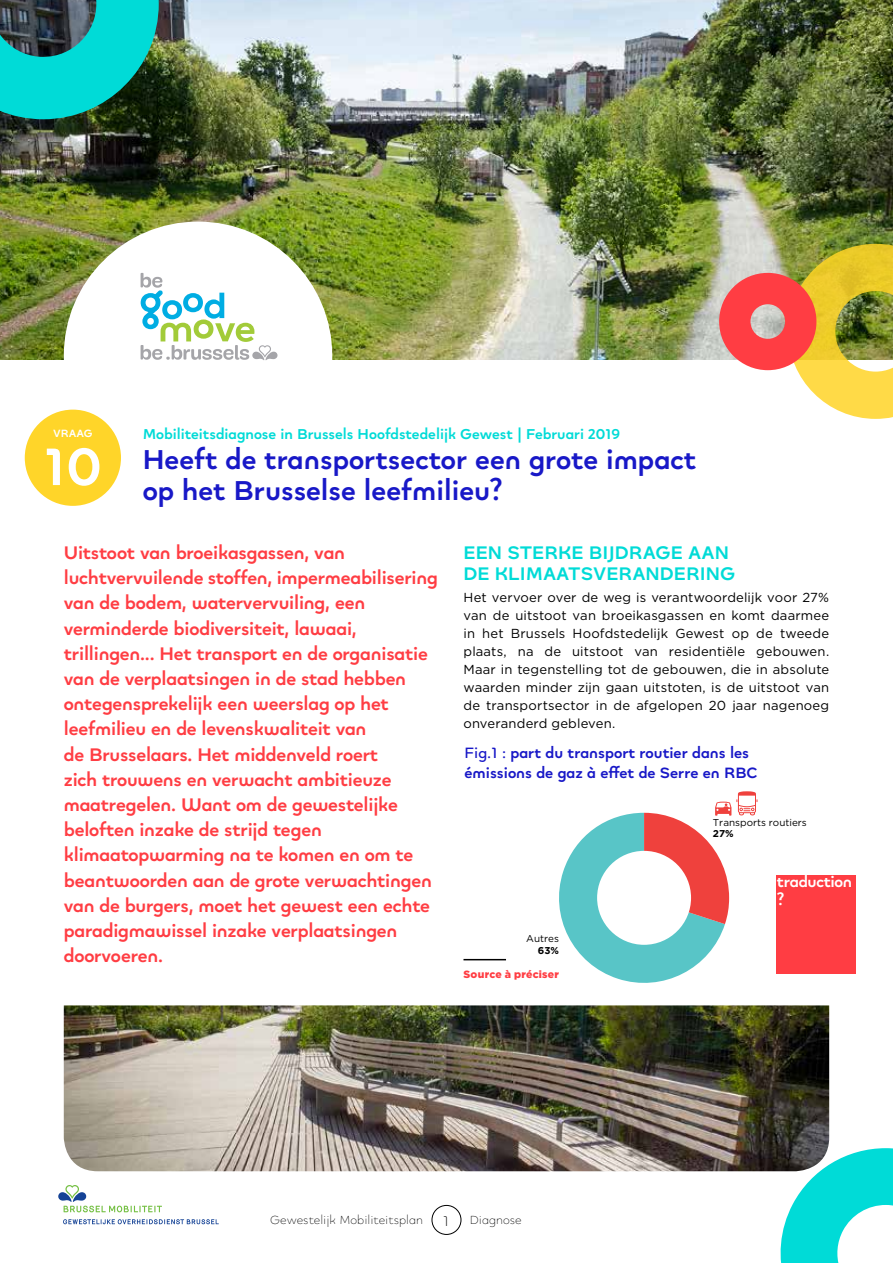
<style>
.page{position:relative;width:893px;height:1263px;background:#fff}
.page>*{position:absolute;margin:0;border:0;box-sizing:border-box;transform-origin:0 0}
.t1{font:700 60.75px "Quinoa Round";color:#fff}
.t2{font:700 31.5px/31.5px "Quinoa Round";color:#1818c7}
.t3{font:700 21px/25.2px "Quinoa Round";letter-spacing:-.01em;color:#ff3d43}
.t4{font:700 21px/21px "Quinoa SC";color:#00dbd7}
.t5{font:700 18px/18px "Quinoa Round";letter-spacing:-.02em;color:#fff}
.t6{font:700 17.25px/19.5px "Quinoa Round";color:#1818c7}
.t7{font:700 16.5px "Quinoa";color:#00dbd7}
.t8{font:13.5px "Quinoa";color:#000}
.t9{font:13.05px/18px "Gotham";letter-spacing:.015em;color:#000;text-align:justify}
.t10{font:700 12.15px "Quinoa";color:#fff}
.t11{font:900 10.5px "Gotham";letter-spacing:.02em;color:#ff3d43}
.t12{font:9.9px "Gotham";color:#000}
.t13{font:700 9.9px "Gotham";color:#000}
.s1{font-family:"Quinoa Round"}
.s2{font-weight:600}
.s3{font-size:19.5px}
</style>
<div class="page">
<img style="left:0;top:0;width:893px;height:359px">
<div style="left:64px;top:222px;width:268px;height:268px;background:#fff;border-radius:50%"></div>
<svg style="left:141px;top:273px;width:136px;height:87px"></svg>
<svg style="left:0;top:0;width:159px;height:119px;background:#139b95"></svg>
<svg style="left:719px;top:244px;width:174px;height:175px"></svg>
<div style="left:432px;top:1205px;width:29px;height:30px;border:1px solid #000;border-radius:50%"></div>
<svg style="left:63px;top:1219px;width:156px;height:5px"></svg>
<svg style="left:58px;top:1185px;width:104px;height:27px"></svg>
<svg style="left:559px;top:791px;width:198px;height:192px"></svg>
<div style="left:597px;top:851px;width:94px;height:94px;background:#fff;border-radius:50%"></div>
<svg style="left:766px;top:1148px;width:127px;height:115px"></svg>
<div style="left:25px;top:410px;width:96px;height:96px;background:#ffd529;border-radius:50%"></div>
<hr style="left:463px;top:959px;width:43px;height:1px;background:#000">
<img style="left:64px;top:1005px;width:765px;height:166px">
<div style="left:777px;top:875px;width:79px;height:99px;background:#ff3d43"></div>
<p class="t7" style="left:143px;top:424px;width:479px">Mobiliteitsdiagnose in Brussels Hoofdstedelijk Gewest | <span class="s1">Februari 2019</span></p>
<h2 class="t2" style="left:143px;top:442px;width:555px">Heeft de transportsector een grote impact op het Brusselse leefmilieu?</h2>
<p class="t3" style="left:64px;top:539px;width:376px">Uitstoot van broeikasgassen, van luchtvervuilende stoffen, impermeabilisering van de bodem, watervervuiling, een verminderde biodiversiteit, lawaai, trillingen... Het transport en de organisatie van de verplaatsingen in de stad hebben ontegensprekelijk een weerslag op het leefmilieu en de levenskwaliteit van<br>de Brusselaars. Het middenveld roert<br>zich trouwens en verwacht ambitieuze maatregelen. Want om de gewestelijke beloften inzake de strijd tegen klimaatopwarming na te komen en om te beantwoorden aan de grote verwachtingen van de burgers, moet het gewest een echte paradigmawissel inzake verplaatsingen doorvoeren.</p>
<p class="t10" style="left:53px;top:426px;width:39px">Vraag</p>
<h1 class="t1" style="left:44px;top:429px;width:59px">10</h1>
<p class="t4" style="left:463px;top:541px;width:273px">EEN STERKE BIJDRAGE AAN<br>DE KLIMAATSVERANDERING</p>
<p class="t9" style="left:463px;top:588px;width:367px">Het vervoer over de weg is verantwoordelijk voor 27% van de uitstoot van broeikasgassen en komt daarmee in het Brussels Hoofdstedelijk Gewest op de tweede plaats, na de uitstoot van residentiële gebouwen.<br>Maar in tegenstelling tot de gebouwen, die in absolute waarden minder zijn gaan uitstoten, is de uitstoot van de transportsector in de afgelopen 20 jaar nagenoeg onveranderd gebleven.</p>
<p class="t6" style="left:465px;top:743px;width:294px"><span class="s2">Fig.1 :</span> part du transport routier dans les émissions de gaz à effet de Serre en RBC</p>
<p class="t12" style="left:713px;top:816px;width:95px">Transports routiers</p>
<p class="t13" style="left:713px;top:827px;width:22px">27%</p>
<p class="t5" style="left:777px;top:872px;width:77px">traduction ?</p>
<p class="t12" style="left:526px;top:932px;width:34px">Autres</p>
<p class="t13" style="left:538px;top:944px;width:23px">63%</p>
<p class="t11" style="left:463px;top:967px;width:97px">Source à préciser</p>
<p class="t8" style="left:270px;top:1212px;width:253px">Gewestelijk Mobiliteitsplan <span class="s3">1</span> Diagnose</p>
</div>
